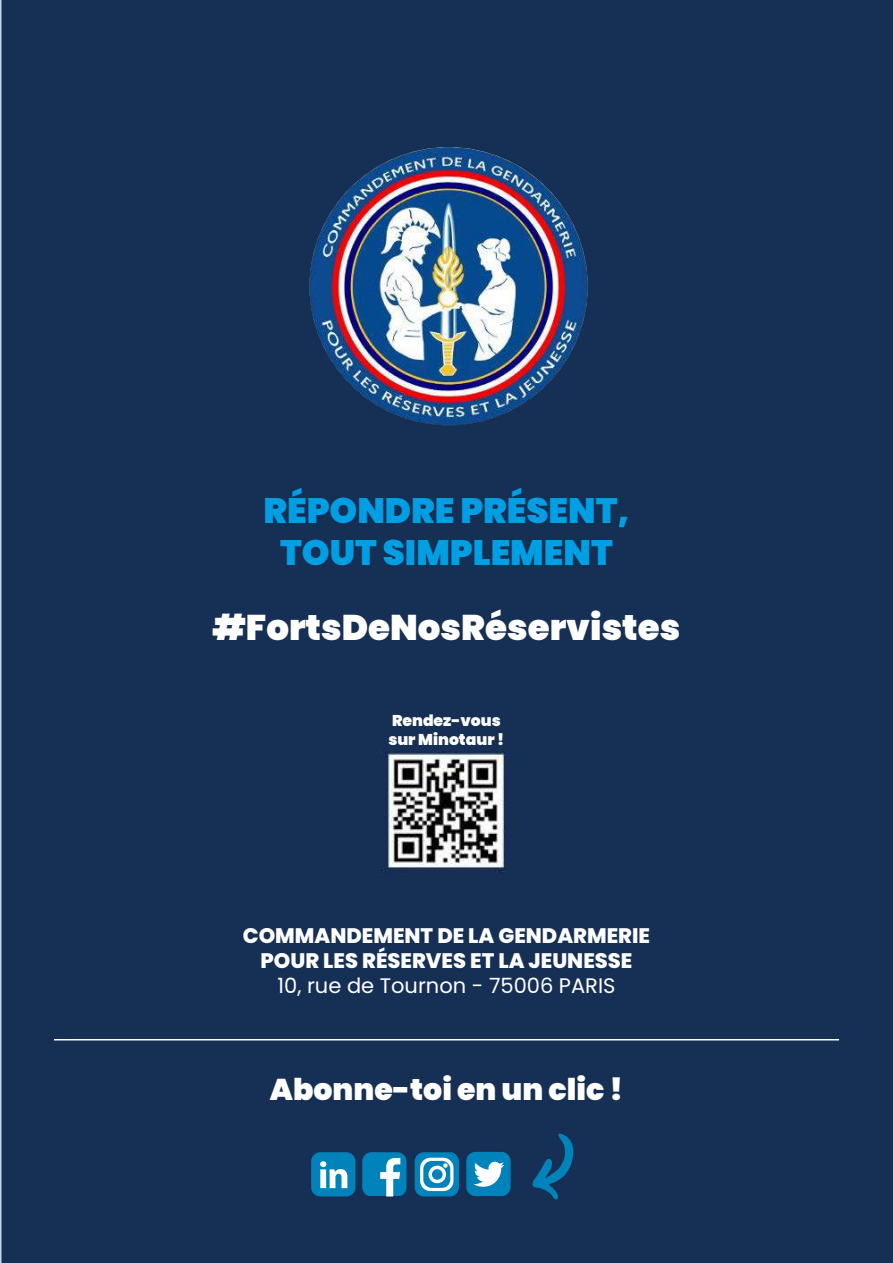
<style>
.page{position:relative;width:893px;height:1263px;background:#163055}
.page>*{position:absolute;margin:0;border:0;box-sizing:border-box;transform-origin:0 0}
.t1{font:900 35.7px "Poppins";color:#fff}
.t2{font:900 35.25px/42.3px "Poppins";color:#009fe3;text-align:center}
.t3{font:900 30px "Poppins";color:#fff}
.t4{font:800 21px/25.2px "Poppins";color:#fff;text-align:center}
.t5{font:21px "Poppins";color:#fff}
.t6{font:900 15.6px/18.8px "Poppins";color:#fff}
</style>
<div class="page">
<div style="left:311px;top:1152px;width:44px;height:44px;background:#0083bb;border-radius:9px"></div>
<svg style="left:320px;top:1161px;width:27px;height:27px"></svg>
<svg style="left:362px;top:1152px;width:44px;height:44px"></svg>
<div style="left:415px;top:1152px;width:44px;height:44px;background:#0083bb;border-radius:9px"></div>
<svg style="left:420px;top:1158px;width:33px;height:33px"></svg>
<div style="left:466px;top:1152px;width:45px;height:44px;background:#0083bb;border-radius:9px"></div>
<svg style="left:473px;top:1162px;width:31px;height:25px"></svg>
<hr style="left:54px;top:1039px;width:785px;height:1px;background:#fff">
<svg style="left:532px;top:1132px;width:47px;height:68px;background:#104670"></svg>
<img style="left:381px;top:751px;width:135px;height:125px">
<img style="left:310px;top:147px;width:278px;height:278px;border-radius:139px">
<h2 class="t2" style="left:263px;top:490px;width:368px">RÉPONDRE PRÉSENT,<br>TOUT SIMPLEMENT</h2>
<h1 class="t1" style="left:213px;top:607px;width:469px">#FortsDeNosRéservistes</h1>
<p class="t6" style="left:388px;top:711px;width:118px">Rendez-vous sur Minotaur !</p>
<p class="t4" style="left:243px;top:923px;width:409px">COMMANDEMENT DE LA GENDARMERIE<br>POUR LES RÉSERVES ET LA JEUNESSE</p>
<p class="t5" style="left:277px;top:973px;width:340px">10, rue de Tournon - 75006 PARIS</p>
<h3 class="t3" style="left:270px;top:1072px;width:355px">Abonne-toi en un clic !</h3>
</div>
